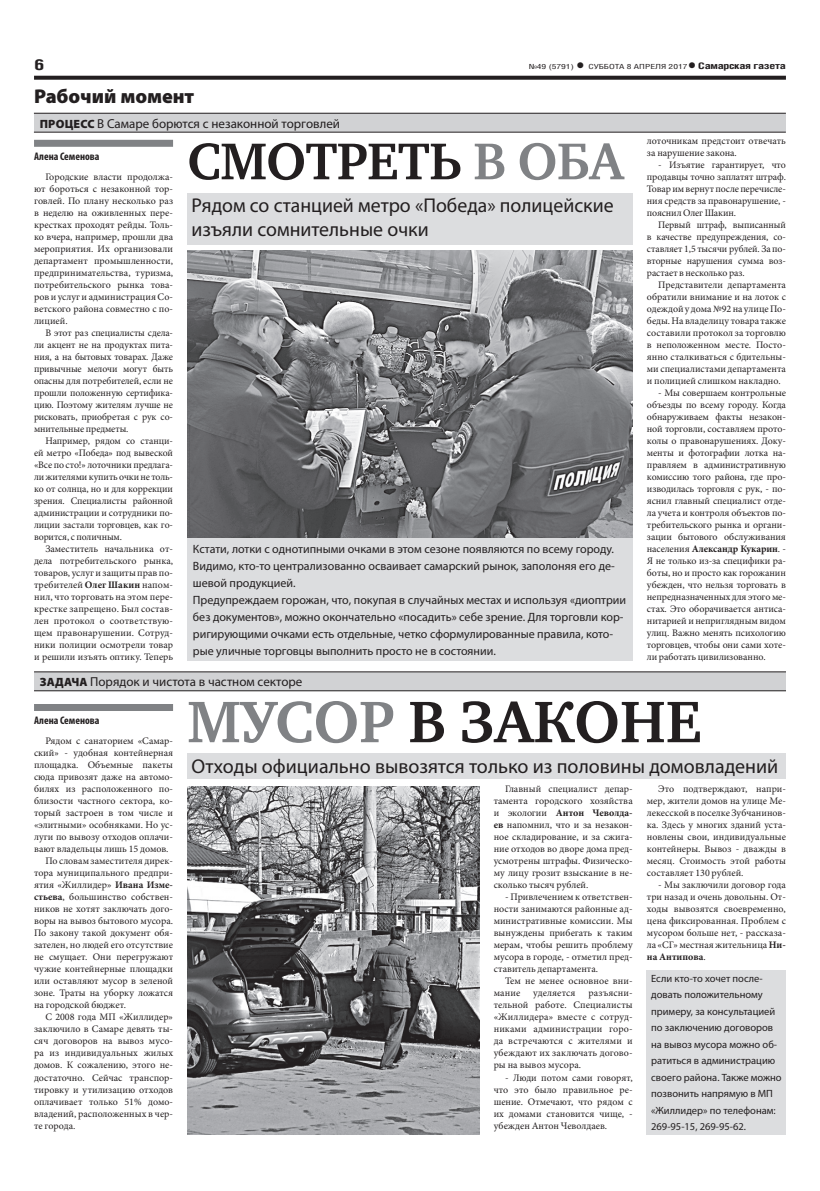
<style>
.page{position:relative;width:820px;height:1191px;background:#fff}
.page>*{position:absolute;margin:0;border:0;box-sizing:border-box;transform-origin:0 0}
.ЗАГОЛОВОК{font:700 60px "Charter C";color:#231f20}
.ЗАГОЛОВОК-2{font:700 53px "Charter C";letter-spacing:-.01em;color:#231f20}
.ПОДЗАГОЛОВОК{font:20px/24px "Myriad Pro";color:#231f20}
.рубрика{font:900 20px "Myriad Pro";letter-spacing:-.005em;color:#231f20}
.t1{font:700 15px "Helios Cond";color:#231f20;scale:1.4 1}
.РУБРИКА{font:13px "Myriad Pro";color:#231f20}
.допблок_текст{font:12px/16.9px "Myriad Pro";color:#231f20;text-align:justify}
.АВТОР_чб{font:700 condensed 11px "Myriad Pro";color:#231f20}
.допблок_текст-2{font:10.5px/16.4px "Myriad Pro";color:#231f20}
.ОСНОВНОЙ{font:10px/12px "Minion Pro";color:#231f20;text-align:justify}
.t2{font:700 9px "Helios Cond";letter-spacing:-.02em;color:#231f20;scale:1.4 1}
.t3{font:7px "Helios Cond";color:#231f20;scale:1.4 1}
.s1{font-weight:700;font-size:16px}
.s2{font-size:16px}
.s3{color:#808285}
.s4{font-weight:900;font-size:12px}
.s5{font-weight:700}
</style>
<div class="page">
<svg style="left:34px;top:76px;width:751px;height:4px;background:#322f2f"></svg>
<div style="left:34px;top:672px;width:751px;height:19px;background:#d1d2d4"></div>
<hr style="left:34px;top:671px;width:751px;height:1px;background:#231f20">
<hr style="left:34px;top:690px;width:751px;height:1px;background:#231f20">
<div style="left:34px;top:140px;width:139px;height:7px;background:#808285"></div>
<div style="left:34px;top:704px;width:139px;height:7px;background:#808285"></div>
<div style="left:187px;top:753px;width:598px;height:26px;background:#dcdddf"></div>
<img style="left:187px;top:786px;width:292px;height:348px">
<div style="left:34px;top:113px;width:751px;height:19px;background:#d1d2d4"></div>
<hr style="left:34px;top:113px;width:751px;height:1px;background:#231f20">
<hr style="left:34px;top:132px;width:751px;height:1px;background:#231f20">
<div style="left:187px;top:193px;width:445px;height:52px;background:#dcdddf"></div>
<img style="left:187px;top:250px;width:445px;height:288px">
<div style="left:646px;top:969px;width:139px;height:165px;background:#dcdddf"></div>
<div style="left:187px;top:538px;width:445px;height:122px;background:#dcdddf"></div>
<p class="t1" style="left:34px;top:55px;width:9px">6</p>
<p class="t3" style="left:528px;top:63px;width:115px">№49 (5791) <span class="s1">•</span> СУББОТА 8 АПРЕЛЯ 2017</p>
<p class="t2" style="left:687px;top:61px;width:72px"><span class="s2">•</span> Самарская газета</p>
<p class="рубрика" style="left:34px;top:85px;width:162px">Рабочий момент</p>
<p class="ЗАГОЛОВОК-2" style="left:187px;top:132px;width:437px">СМОТРЕТЬ <span class="s3">В ОБА</span></p>
<p class="РУБРИКА" style="left:40px;top:115px;width:302px"><span class="s4">ПРОЦЕСС</span> В Самаре борются с незаконной торговлей</p>
<p class="АВТОР_чб" style="left:34px;top:150px;width:67px">Алена Семенова</p>
<p class="ОСНОВНОЙ" style="left:34px;top:171px;width:140px;text-indent:11px">Городские власти продолжа&shy;ют бороться с незаконной тор&shy;говлей. По плану несколько раз в неделю на оживленных пере&shy;крестках проходят рейды. Толь&shy;ко вчера, например, прошли два мероприятия. Их организовали департамент промышленности, предпринимательства, туризма, потребительского рынка това&shy;ров и услуг и администрация Со&shy;ветского района совместно с по&shy;лицией.</p>
<p class="ОСНОВНОЙ" style="left:34px;top:327px;width:140px;text-indent:11px">В этот раз специалисты сдела&shy;ли акцент не на продуктах пита&shy;ния, а на бытовых товарах. Даже привычные мелочи могут быть опасны для потребителей, если не прошли положенную сертифика&shy;цию. Поэтому жителям лучше не рисковать, приобретая с рук со&shy;мнительные предметы.</p>
<p class="ОСНОВНОЙ" style="left:34px;top:435px;width:140px;text-indent:11px">Например, рядом со станци&shy;ей метро «Победа» под вывеской «Все по сто!» лоточники предлага&shy;ли жителями купить очки не толь&shy;ко от солнца, но и для коррекции зрения. Специалисты районной администрации и сотрудники по&shy;лиции застали торговцев, как го&shy;ворится, с поличным.</p>
<p class="ОСНОВНОЙ" style="left:34px;top:543px;width:140px;text-indent:11px">Заместитель начальника от&shy;дела потребительского рынка, товаров, услуг и защиты прав по&shy;требителей <span class="s5">Олег Шакин</span> напом&shy;нил, что торговать на этом пере&shy;крестке запрещено. Был состав&shy;лен протокол о соответствую&shy;щем правонарушении. Сотруд&shy;ники полиции осмотрели товар и решили изъять оптику. Теперь</p>
<p class="ПОДЗАГОЛОВОК" style="left:191px;top:193px;width:423px">Рядом со станцией метро «Победа» полицейские изъяли сомнительные очки</p>
<p class="допблок_текст" style="left:193px;top:540px;width:423px">Кстати, лотки с однотипными очками в этом сезоне появляются по всему городу.<br>Видимо, кто-то централизованно осваивает самарский рынок, заполоняя его де&shy;шевой продукцией.</p>
<p class="допблок_текст" style="left:193px;top:591px;width:434px;text-align:left">Предупреждаем горожан, что, покупая в случайных местах и используя «диоптрии без документов», можно окончательно «посадить» себе зрение. Для торговли кор&shy;ригирующими очками есть отдельные, четко сформулированные правила, кото&shy;рые уличные торговцы выполнить просто не в состоянии.</p>
<p class="РУБРИКА" style="left:40px;top:674px;width:264px"><span class="s4">ЗАДАЧА</span> Порядок и чистота в частном секторе</p>
<p class="ОСНОВНОЙ" style="left:646px;top:135px;width:140px">лоточникам предстоит отвечать за нарушение закона.</p>
<p class="ОСНОВНОЙ" style="left:646px;top:159px;width:140px;text-indent:11px">- Изъятие гарантирует, что продавцы точно заплатят штраф.<br>Товар им вернут после перечисле&shy;ния средств за правонарушение, - пояснил Олег Шакин.</p>
<p class="ОСНОВНОЙ" style="left:646px;top:219px;width:140px;text-indent:11px">Первый штраф, выписанный в качестве предупреждения, со&shy;ставляет 1,5 тысячи рублей. За по&shy;вторные нарушения сумма воз&shy;растает в несколько раз.</p>
<p class="ОСНОВНОЙ" style="left:646px;top:279px;width:140px;text-indent:11px">Представители департамента обратили внимание и на лоток с одеждой у дома №92 на улице По&shy;беды. На владелицу товара также составили протокол за торговлю в неположенном месте. Посто&shy;янно сталкиваться с бдительны&shy;ми специалистами департамента и полицией слишком накладно.</p>
<p class="ОСНОВНОЙ" style="left:646px;top:387px;width:140px;text-indent:11px">- Мы совершаем контрольные объезды по всему городу. Когда обнаруживаем факты незакон&shy;ной торговли, составляем прото&shy;колы о правонарушениях. Доку&shy;менты и фотографии лотка на&shy;правляем в административную комиссию того района, где про&shy;изводилась торговля с рук, - по&shy;яснил главный специалист отде&shy;ла учета и контроля объектов по&shy;требительского рынка и органи&shy;зации бытового обслуживания населения <span class="s5">Александр Кукарин</span>. - Я не только из-за специфики ра&shy;боты, но и просто как горожанин убежден, что нельзя торговать в непредназначенных для этого ме&shy;стах. Это оборачивается антиса&shy;нитарией и неприглядным видом улиц. Важно менять психологию торговцев, чтобы они сами хоте&shy;ли работать цивилизованно.</p>
<p class="АВТОР_чб" style="left:34px;top:714px;width:67px">Алена Семенова</p>
<p class="ОСНОВНОЙ" style="left:34px;top:735px;width:140px;text-indent:11px">Рядом с санаторием «Самар&shy;ский» - удобная контейнерная площадка. Объемные пакеты сюда привозят даже на автомо&shy;билях из расположенного по&shy;близости частного сектора, ко&shy;торый застроен в том числе и «элитными» особняками. Но ус&shy;луги по вывозу отходов оплачи&shy;вают владельцы лишь 15 домов.</p>
<p class="ОСНОВНОЙ" style="left:34px;top:855px;width:140px;text-indent:11px">По словам заместителя дирек&shy;тора муниципального предпри&shy;ятия «Жиллидер» <span class="s5">Ивана Изме&shy;стьева</span>, большинство собствен&shy;ников не хотят заключать дого&shy;воры на вывоз бытового мусора.<br>По закону такой документ обя&shy;зателен, но людей его отсутствие не смущает. Они перегружают чужие контейнерные площадки или оставляют мусор в зеленой зоне. Траты на уборку ложатся на городской бюджет.</p>
<p class="ОСНОВНОЙ" style="left:34px;top:1011px;width:140px;text-indent:11px">С 2008 года МП «Жиллидер» заключило в Самаре девять ты&shy;сяч договоров на вывоз мусо&shy;ра из индивидуальных жилых домов. К сожалению, этого не&shy;достаточно. Сейчас транспор&shy;тировку и утилизацию отходов оплачивает только 51% домо&shy;владений, расположенных в чер&shy;те города.</p>
<p class="ЗАГОЛОВОК" style="left:187px;top:689px;width:515px"><span class="s3">МУСОР</span> В ЗАКОНЕ</p>
<p class="ПОДЗАГОЛОВОК" style="left:191px;top:753px;width:588px">Отходы официально вывозятся только из половины домовладений</p>
<p class="ОСНОВНОЙ" style="left:493px;top:783px;width:140px;text-indent:11px">Главный специалист депар&shy;тамента городского хозяйства и экологии <span class="s5">Антон Чеволда&shy;ев</span> напомнил, что и за незакон&shy;ное складирование, и за сжига&shy;ние отходов во дворе дома пред&shy;усмотрены штрафы. Физическо&shy;му лицу грозит взыскание в не&shy;сколько тысяч рублей.</p>
<p class="ОСНОВНОЙ" style="left:493px;top:891px;width:140px;text-indent:11px">- Привлечением к ответствен&shy;ности занимаются районные ад&shy;министративные комиссии. Мы вынуждены прибегать к таким мерам, чтобы решить проблему мусора в городе, - отметил пред&shy;ставитель департамента.</p>
<p class="ОСНОВНОЙ" style="left:493px;top:975px;width:140px;text-indent:11px">Тем не менее основное вни&shy;мание</p>
<p class="ОСНОВНОЙ" style="left:493px;top:987px;width:140px;text-indent:95px">разъясни&shy;тельной работе. Специалисты «Жиллидера» вместе с сотруд&shy;никами администрации горо&shy;да встречаются с жителями и убеждают их заключать догово&shy;ры на вывоз мусора.</p>
<p class="ОСНОВНОЙ" style="left:493px;top:1071px;width:140px;text-indent:11px">- Люди потом сами говорят, что это было правильное ре&shy;шение. Отмечают, что рядом с их домами становится чище, - убежден Антон Чеволдаев.</p>
<p class="ОСНОВНОЙ" style="left:533px;top:987px;width:44px">уделяется</p>
<p class="ОСНОВНОЙ" style="left:646px;top:783px;width:140px;text-indent:11px">Это подтверждают, напри&shy;мер, жители домов на улице Ме&shy;лекесской в поселке Зубчанинов&shy;ка. Здесь у многих зданий уста&shy;новлены свои, индивидуальные контейнеры. Вывоз - дважды в месяц. Стоимость этой работы составляет 130 рублей.</p>
<p class="ОСНОВНОЙ" style="left:646px;top:879px;width:140px;text-indent:11px">- Мы заключили договор года три назад и очень довольны. От&shy;ходы вывозятся своевременно, цена фиксированная. Проблем с мусором больше нет, - рассказа&shy;ла «СГ» местная жительница <span class="s5">Ни&shy;на Антипова</span>.</p>
<p class="допблок_текст-2" style="left:651px;top:970px;width:132px">Если кто-то хочет после&shy;довать положительному примеру, за консультацией по заключению договоров на вывоз мусора можно об&shy;ратиться в администрацию своего района. Также можно позвонить напрямую в МП «Жиллидер» по телефонам:<br>269-95-15, 269-95-62.</p>
</div>
